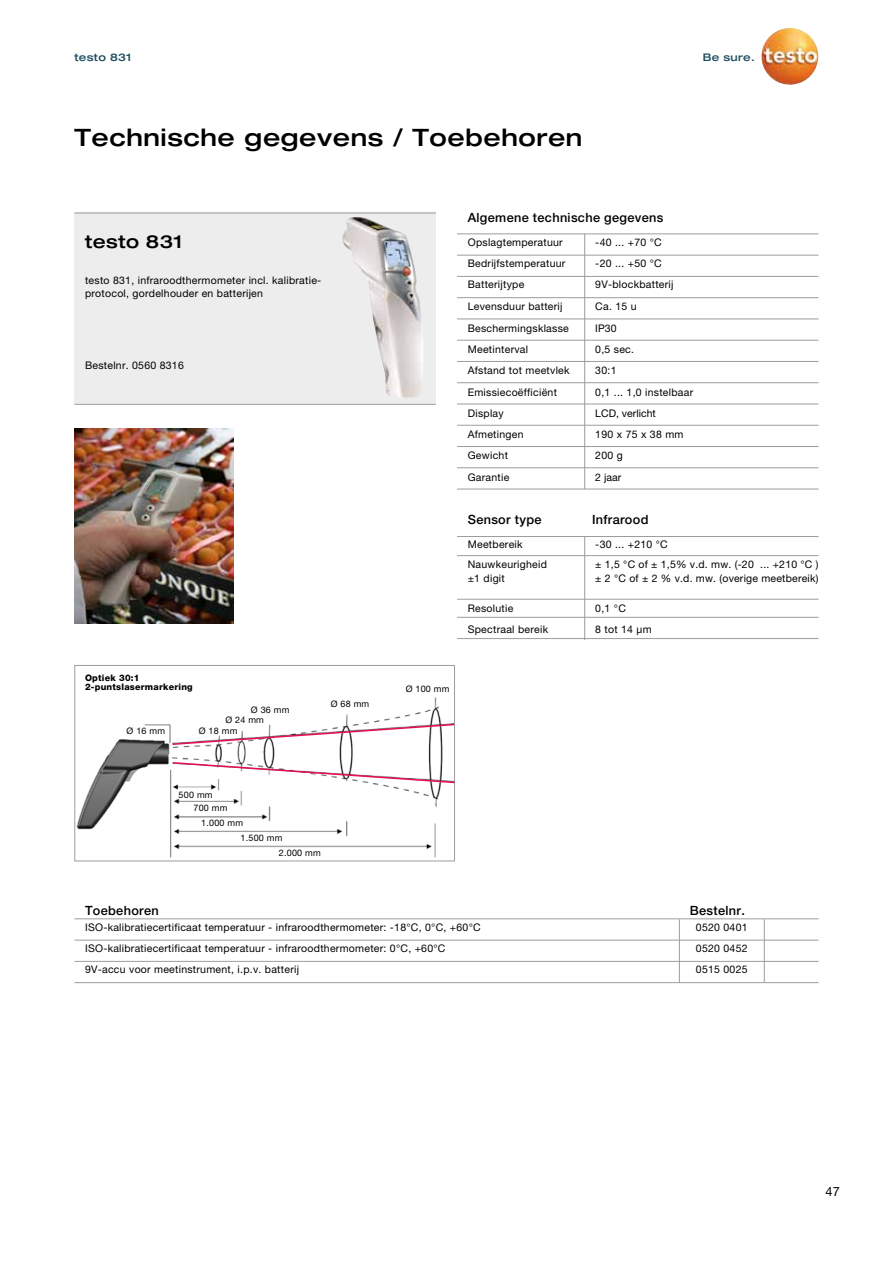
<style>
.page{position:relative;width:893px;height:1263px;background:#fff}
.page>*{position:absolute;margin:0;border:0;box-sizing:border-box;transform-origin:0 0}
.t1{font:500 expanded 24px "Helvetica Neue LTW1 G";letter-spacing:.025em;color:#000}
.t2{font:500 expanded 18px "Helvetica Neue LTW1 G";letter-spacing:.025em;color:#000}
.t3{font:500 12.75px "Helvetica Neue LTW1 G";letter-spacing:.025em;color:#000}
.t4{font:12.75px "Helvetica Neue LTW1 G";color:#000}
.t5{font:10.5px/21.3px "Helvetica Neue LTW1 G";letter-spacing:.025em;color:#000}
.t6{font:500 expanded 10.5px "Helvetica Neue LTW1 G";letter-spacing:.025em;color:#1f4d5e}
.t7{font:10.5px "Helvetica Neue LTW1 G";color:#000}
.t8{font:9px/13.8px "Helvetica Neue LTW1 G";letter-spacing:.025em;color:#000}
.t9{font:800 9px/9px "Helvetica Neue LTW1 G";letter-spacing:.025em;color:#000}
</style>
<div class="page">
<div style="left:74px;top:213px;width:362px;height:191px;background:#ededed"></div>
<img style="left:761px;top:28px;width:57px;height:57px">
<img style="left:342px;top:217px;width:81px;height:181px">
<hr style="left:74px;top:213px;width:362px;height:1px;background:#9d9d9c">
<hr style="left:74px;top:404px;width:362px;height:1px;background:#9d9d9c">
<img style="left:74px;top:429px;width:159px;height:194px">
<hr style="left:457px;top:233px;width:362px;height:1px;background:#9d9d9c">
<hr style="left:457px;top:536px;width:362px;height:1px;background:#9d9d9c">
<hr style="left:457px;top:255px;width:362px;height:1px;background:#9d9d9c">
<hr style="left:457px;top:555px;width:362px;height:1px;background:#9d9d9c">
<hr style="left:457px;top:276px;width:362px;height:1px;background:#9d9d9c">
<hr style="left:457px;top:599px;width:362px;height:1px;background:#9d9d9c">
<hr style="left:457px;top:297px;width:362px;height:1px;background:#9d9d9c">
<hr style="left:457px;top:617px;width:362px;height:1px;background:#9d9d9c">
<hr style="left:457px;top:638px;width:362px;height:1px;background:#9d9d9c">
<hr style="left:457px;top:319px;width:362px;height:1px;background:#9d9d9c">
<hr style="left:457px;top:340px;width:362px;height:1px;background:#9d9d9c">
<hr style="left:457px;top:361px;width:362px;height:1px;background:#9d9d9c">
<hr style="left:457px;top:382px;width:362px;height:1px;background:#9d9d9c">
<hr style="left:457px;top:404px;width:362px;height:1px;background:#9d9d9c">
<hr style="left:457px;top:425px;width:362px;height:1px;background:#9d9d9c">
<hr style="left:457px;top:467px;width:362px;height:1px;background:#9d9d9c">
<hr style="left:457px;top:446px;width:362px;height:1px;background:#9d9d9c">
<hr style="left:457px;top:489px;width:362px;height:1px;background:#9d9d9c">
<hr style="left:584px;top:234px;width:1px;height:255px;background:#9d9d9c">
<hr style="left:584px;top:536px;width:1px;height:104px;background:#9d9d9c">
<hr style="left:74px;top:918px;width:745px;height:1px;background:#9d9d9c">
<hr style="left:74px;top:940px;width:745px;height:1px;background:#9d9d9c">
<hr style="left:74px;top:961px;width:745px;height:1px;background:#9d9d9c">
<hr style="left:74px;top:982px;width:745px;height:1px;background:#9d9d9c">
<hr style="left:679px;top:919px;width:1px;height:63px;background:#9d9d9c">
<hr style="left:764px;top:919px;width:1px;height:63px;background:#9d9d9c">
<img style="left:76px;top:697px;width:367px;height:161px">
<div style="left:74px;top:665px;width:381px;height:196px;border:1px solid #9d9d9c"></div>
<svg style="left:171px;top:723px;width:284px;height:23px"></svg>
<svg style="left:171px;top:761px;width:284px;height:23px"></svg>
<p class="t6" style="left:74px;top:51px;width:59px">testo 831</p>
<p class="t6" style="left:703px;top:51px;width:54px">Be sure.</p>
<h1 class="t1" style="left:74px;top:122px;width:509px">Technische gegevens / Toebehoren</h1>
<h2 class="t2" style="left:85px;top:230px;width:99px">testo 831</h2>
<p class="t5" style="left:85px;top:273px;width:238px;line-height:13.5px">testo 831, infraroodthermometer incl. kalibratie&shy;protocol, gordelhouder en batterijen</p>
<p class="t5" style="left:85px;top:354px;width:100px">Bestelnr. 0560 8316</p>
<p class="t9" style="left:85px;top:673px;width:109px">Optiek 30:1<br>2-puntslasermarkering</p>
<p class="t8" style="left:127px;top:724px;width:40px">Ø 16 mm</p>
<p class="t8" style="left:199px;top:724px;width:40px">Ø 18 mm</p>
<p class="t8" style="left:251px;top:702px;width:40px">Ø 36 mm</p>
<p class="t8" style="left:225px;top:713px;width:40px">Ø 24 mm</p>
<p class="t8" style="left:331px;top:697px;width:40px">Ø 68 mm</p>
<p class="t8" style="left:193px;top:787px;width:35px;text-indent:-15px">500 mm<br>700 mm</p>
<p class="t8" style="left:201px;top:816px;width:43px">1.000 mm</p>
<p class="t8" style="left:241px;top:831px;width:43px">1.500 mm</p>
<p class="t8" style="left:279px;top:846px;width:43px">2.000 mm</p>
<p class="t3" style="left:468px;top:210px;width:197px">Algemene technische gegevens</p>
<p class="t5" style="left:468px;top:231px;width:97px">Opslagtemperatuur</p>
<p class="t5" style="left:595px;top:231px;width:68px">-40 ... +70 °C</p>
<p class="t5" style="left:468px;top:252px;width:99px">Bedrijfstemperatuur</p>
<p class="t5" style="left:595px;top:252px;width:68px">-20 ... +50 °C</p>
<p class="t5" style="left:468px;top:274px;width:58px">Batterijtype</p>
<p class="t5" style="left:595px;top:274px;width:80px">9V-blockbatterij</p>
<p class="t5" style="left:468px;top:296px;width:96px">Levensduur batterij</p>
<p class="t5" style="left:595px;top:296px;width:43px">Ca. 15 u</p>
<p class="t5" style="left:468px;top:317px;width:103px">Beschermingsklasse</p>
<p class="t5" style="left:595px;top:317px;width:23px">IP30</p>
<p class="t5" style="left:468px;top:339px;width:62px">Meetinterval</p>
<p class="t5" style="left:595px;top:339px;width:40px">0,5 sec.</p>
<p class="t5" style="left:468px;top:360px;width:103px">Afstand tot meetvlek</p>
<p class="t5" style="left:595px;top:360px;width:23px">30:1</p>
<p class="t5" style="left:468px;top:381px;width:91px">Emissiecoëfficiënt</p>
<p class="t5" style="left:595px;top:381px;width:99px">0,1 ... 1,0 instelbaar</p>
<p class="t5" style="left:468px;top:402px;width:37px">Display</p>
<p class="t7" style="left:595px;top:407px;width:62px">LCD, verlicht</p>
<p class="t5" style="left:468px;top:445px;width:42px">Gewicht</p>
<p class="t5" style="left:595px;top:445px;width:29px">200 g</p>
<p class="t5" style="left:468px;top:466px;width:43px">Garantie</p>
<p class="t5" style="left:595px;top:466px;width:27px">2 jaar</p>
<p class="t5" style="left:468px;top:424px;width:57px">Afmetingen</p>
<p class="t5" style="left:595px;top:424px;width:90px">190 x 75 x 38 mm</p>
<p class="t3" style="left:468px;top:512px;width:75px">Sensor type</p>
<p class="t3" style="left:592px;top:512px;width:58px">Infrarood</p>
<p class="t5" style="left:468px;top:534px;width:56px">Meetbereik</p>
<p class="t5" style="left:595px;top:534px;width:74px">-30 ... +210 °C</p>
<p class="t5" style="left:468px;top:558px;width:81px;line-height:13.5px">Nauwkeurigheid ±1 digit</p>
<p class="t5" style="left:595px;top:558px;width:225px;line-height:13.5px">± 1,5 °C of ± 1,5% v.d. mw. (-20 ... +210 °C ) ± 2 °C of ± 2 % v.d. mw. (overige meetbereik)</p>
<p class="t5" style="left:468px;top:598px;width:47px">Resolutie</p>
<p class="t5" style="left:595px;top:598px;width:32px">0,1 °C</p>
<p class="t5" style="left:468px;top:619px;width:82px">Spectraal bereik</p>
<p class="t5" style="left:595px;top:619px;width:58px">8 tot 14 μm</p>
<p class="t8" style="left:406px;top:682px;width:45px">Ø 100 mm</p>
<p class="t3" style="left:85px;top:903px;width:75px">Toebehoren</p>
<p class="t5" style="left:85px;top:916px;width:397px">ISO-kalibratiecertificaat temperatuur - infraroodthermometer: -18°C, 0°C, +60°C<br>ISO-kalibratiecertificaat temperatuur - infraroodthermometer: 0°C, +60°C<br>9V-accu voor meetinstrument, i.p.v. batterij</p>
<p class="t3" style="left:690px;top:903px;width:56px">Bestelnr.</p>
<p class="t5" style="left:696px;top:916px;width:53px;text-align:justify">0520 0401<br>0520 0452<br>0515 0025</p>
<p class="t4" style="left:825px;top:1183px;width:16px">47</p>
</div>
